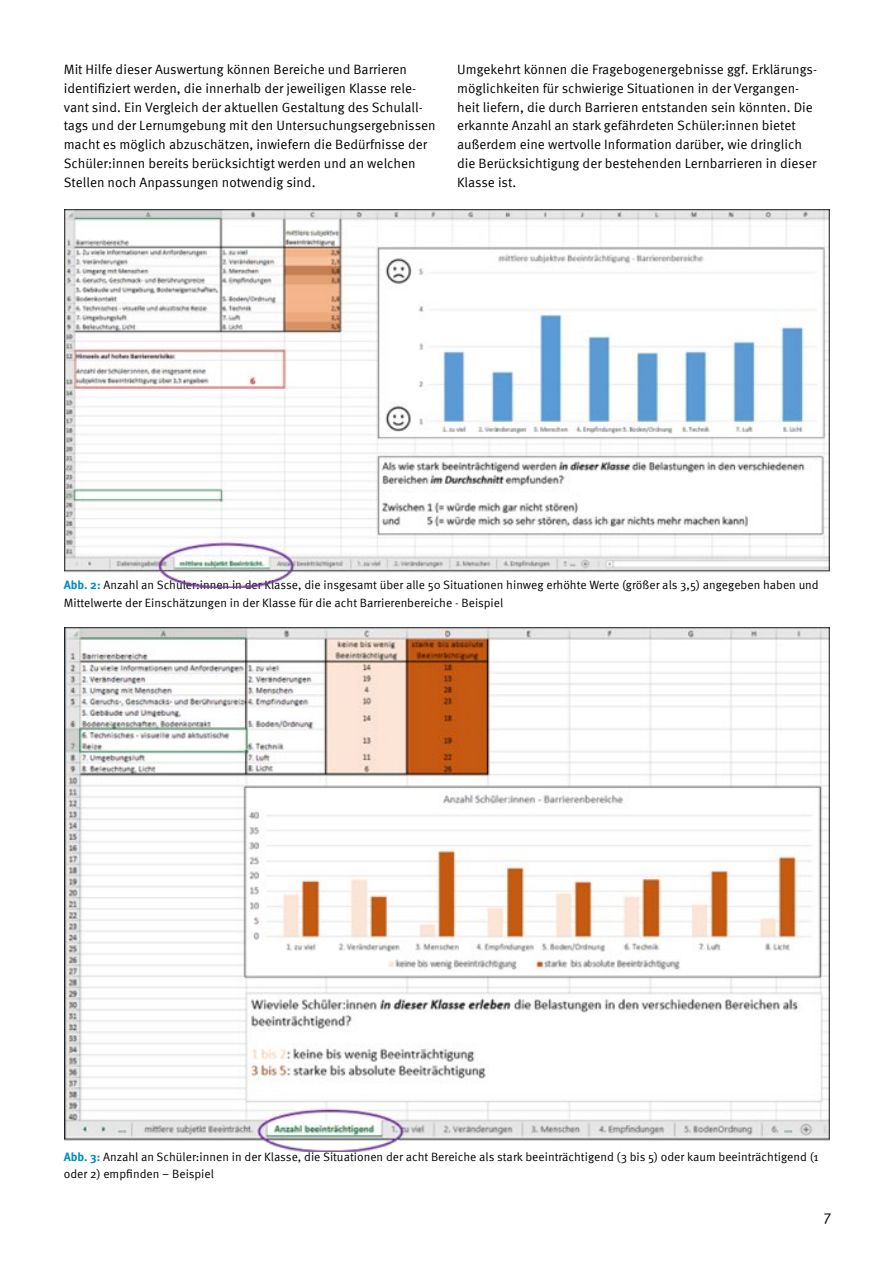
<style>
.page{position:relative;width:893px;height:1263px;background:#fff}
.page>*{position:absolute;margin:0;border:0;box-sizing:border-box;transform-origin:0 0}
.t1{font:15px "Meta Pro";color:#000}
.t2{font:13.5px/18.8px "Meta Pro";color:#000}
.t3{font:12px/17.2px "Meta Pro";color:#000}
.s1{font-weight:700;color:#008bc5}
</style>
<div class="page">
<img style="left:64px;top:209px;width:765px;height:378px">
<img style="left:64px;top:628px;width:765px;height:523px">
<p class="t2" style="left:64px;top:59px;width:373px">Mit Hilfe dieser Auswertung können Bereiche und Barrieren identifiziert werden, die innerhalb der jeweiligen Klasse rele&shy;vant sind. Ein Vergleich der aktuellen Gestaltung des Schulall&shy;tags und der Lernumgebung mit den Untersuchungsergebnissen macht es möglich abzuschätzen, inwiefern die Bedürfnisse der Schüler:innen bereits berücksichtigt werden und an welchen Stellen noch Anpassungen notwendig sind.</p>
<p class="t2" style="left:457px;top:59px;width:361px">Umgekehrt können die Fragebogenergebnisse ggf. Erklärungs&shy;möglichkeiten für schwierige Situationen in der Vergangen&shy;heit liefern, die durch Barrieren entstanden sein könnten. Die erkannte Anzahl an stark gefährdeten Schüler:innen bietet außerdem eine wertvolle Information darüber, wie dringlich die Berücksichtigung der bestehenden Lernbarrieren in dieser Klasse ist.</p>
<p class="t3" style="left:64px;top:576px;width:756px"><span class="s1">Abb. 2:</span> Anzahl an Schüler:innen in der Klasse, die insgesamt über alle 50 Situationen hinweg erhöhte Werte (größer als 3,5) angegeben haben und<br>Mittelwerte der Einschätzungen in der Klasse für die acht Barrierenbereiche - Beispiel</p>
<p class="t3" style="left:64px;top:1147px;width:756px"><span class="s1">Abb. 3:</span> Anzahl an Schüler:innen in der Klasse, die Situationen der acht Bereiche als stark beeinträchtigend (3 bis 5) oder kaum beeinträchtigend (1 oder 2) empfinden – Beispiel</p>
<p class="t1" style="left:824px;top:1205px;width:9px">7</p>
</div>
